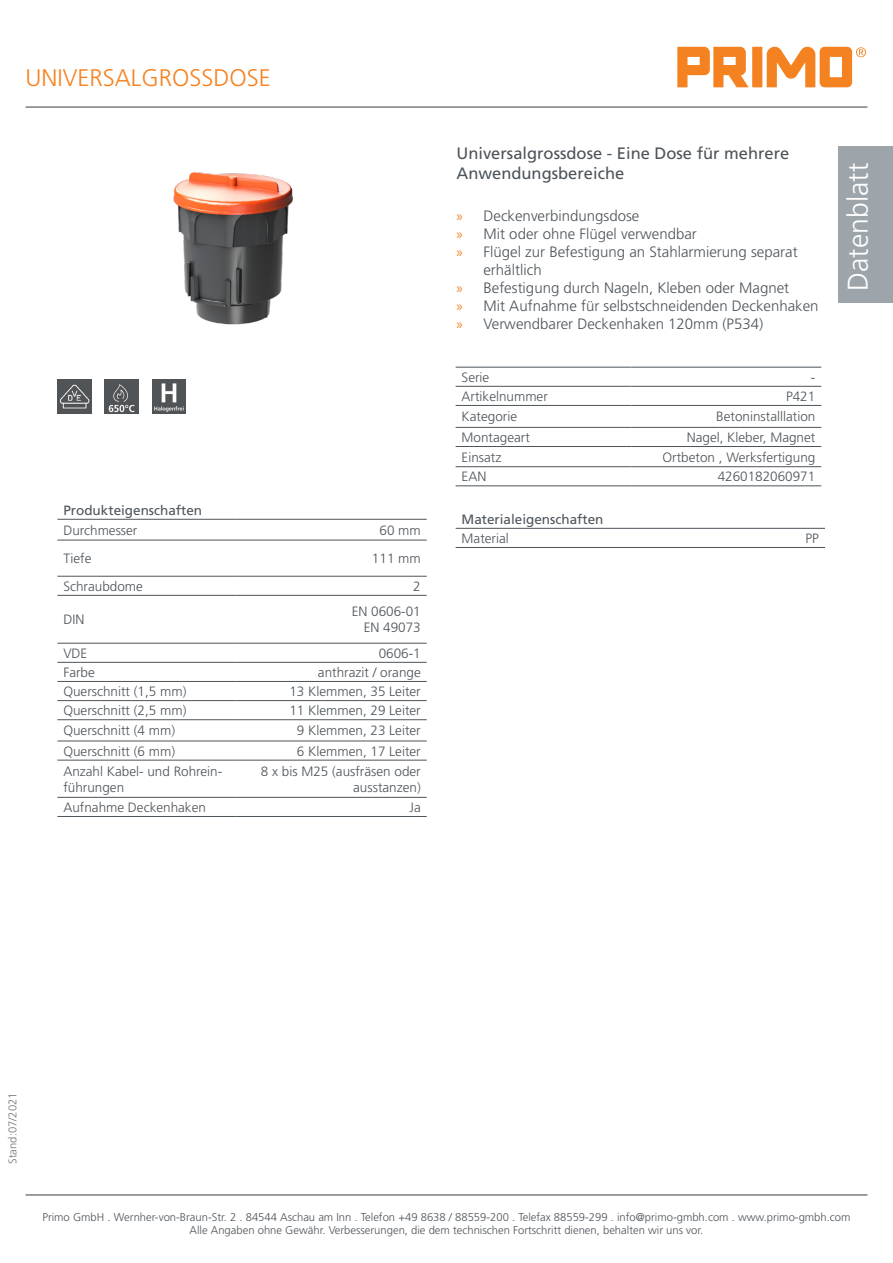
<style>
.page{position:relative;width:893px;height:1263px;background:#fff}
.page>*{position:absolute;margin:0;border:0;box-sizing:border-box;transform-origin:0 0}
.t1{font:300 28.5px "Frutiger LT Pro";color:#fff}
.H1_Produktname{font:300 24px "Frutiger LT Pro";color:#f58220}
.SH_Produkt-Keywords{font:16.5px/19.5px "Frutiger LT Pro";color:#4d545a}
.t2{font:300 15px/18px "Frutiger LT Pro";color:#4d545a}
.Tabellentext_re{font:300 13.5px/16.2px "Frutiger LT Pro";color:#4d545a;text-align:right}
.Tabellentext_li{font:300 13.5px/16.2px "Frutiger LT Pro";color:#4d545a}
.Tabellenüberschrift{font:13.5px "Frutiger LT Pro";color:#4d545a}
.t3{font:300 11.25px/13.5px "Frutiger LT Pro";color:#4d545a;text-align:center}
.Randleiste_li_Stand{font:300 11.25px "Frutiger LT Pro";color:#6e777c}
.s1{font-family:"Myriad Pro";font-weight:400;color:#f58220}
</style>
<div class="page">
<hr style="left:26px;top:106px;width:841px;height:2px;background:#4d545a">
<div style="left:839px;top:147px;width:54px;height:156px;background:#9da5ab"></div>
<hr style="left:26px;top:1194px;width:841px;height:1px;background:#4d545a">
<svg style="left:677px;top:47px;width:189px;height:40px"></svg>
<img style="left:105px;top:379px;width:33px;height:34px">
<img style="left:57px;top:379px;width:34px;height:34px">
<hr style="left:456px;top:528px;width:179px;height:1px;background:#4d545a">
<hr style="left:635px;top:528px;width:190px;height:1px;background:#4d545a">
<hr style="left:456px;top:547px;width:179px;height:1px;background:#4d545a">
<hr style="left:635px;top:547px;width:190px;height:1px;background:#4d545a">
<hr style="left:57px;top:519px;width:180px;height:1px;background:#4d545a">
<hr style="left:237px;top:519px;width:190px;height:1px;background:#4d545a">
<hr style="left:57px;top:540px;width:180px;height:1px;background:#4d545a">
<hr style="left:237px;top:540px;width:190px;height:1px;background:#4d545a">
<hr style="left:57px;top:576px;width:180px;height:1px;background:#4d545a">
<hr style="left:237px;top:576px;width:190px;height:1px;background:#4d545a">
<hr style="left:57px;top:595px;width:180px;height:1px;background:#4d545a">
<hr style="left:237px;top:595px;width:190px;height:1px;background:#4d545a">
<hr style="left:57px;top:643px;width:180px;height:1px;background:#4d545a">
<hr style="left:237px;top:643px;width:190px;height:1px;background:#4d545a">
<hr style="left:57px;top:662px;width:180px;height:1px;background:#4d545a">
<hr style="left:237px;top:662px;width:190px;height:1px;background:#4d545a">
<hr style="left:57px;top:681px;width:180px;height:1px;background:#4d545a">
<hr style="left:237px;top:681px;width:190px;height:1px;background:#4d545a">
<hr style="left:57px;top:700px;width:180px;height:1px;background:#4d545a">
<hr style="left:237px;top:700px;width:190px;height:1px;background:#4d545a">
<hr style="left:57px;top:719px;width:180px;height:1px;background:#4d545a">
<hr style="left:237px;top:719px;width:190px;height:1px;background:#4d545a">
<hr style="left:57px;top:741px;width:180px;height:1px;background:#4d545a">
<hr style="left:237px;top:741px;width:190px;height:1px;background:#4d545a">
<hr style="left:57px;top:760px;width:180px;height:1px;background:#4d545a">
<hr style="left:237px;top:760px;width:190px;height:1px;background:#4d545a">
<hr style="left:57px;top:797px;width:180px;height:1px;background:#4d545a">
<hr style="left:237px;top:797px;width:190px;height:1px;background:#4d545a">
<hr style="left:57px;top:816px;width:180px;height:1px;background:#4d545a">
<hr style="left:237px;top:816px;width:190px;height:1px;background:#4d545a">
<img style="left:173px;top:171px;width:120px;height:154px">
<hr style="left:456px;top:367px;width:176px;height:1px;background:#4d545a">
<hr style="left:632px;top:367px;width:189px;height:1px;background:#4d545a">
<hr style="left:456px;top:386px;width:176px;height:1px;background:#4d545a">
<hr style="left:632px;top:386px;width:189px;height:1px;background:#4d545a">
<hr style="left:456px;top:405px;width:176px;height:1px;background:#4d545a">
<hr style="left:632px;top:405px;width:189px;height:1px;background:#4d545a">
<hr style="left:456px;top:427px;width:176px;height:1px;background:#4d545a">
<hr style="left:632px;top:427px;width:189px;height:1px;background:#4d545a">
<hr style="left:456px;top:446px;width:176px;height:1px;background:#4d545a">
<hr style="left:632px;top:446px;width:189px;height:1px;background:#4d545a">
<hr style="left:456px;top:466px;width:176px;height:1px;background:#4d545a">
<hr style="left:632px;top:466px;width:189px;height:1px;background:#4d545a">
<hr style="left:456px;top:485px;width:176px;height:1px;background:#4d545a">
<hr style="left:632px;top:485px;width:189px;height:1px;background:#4d545a">
<img style="left:152px;top:379px;width:34px;height:34px">
<p class="H1_Produktname" style="left:26px;top:64px;width:247px">UNIVERSALGROSSDOSE</p>
<p class="Tabellenüberschrift" style="left:63px;top:502px;width:140px">Produkteigenschaften</p>
<p class="Tabellentext_li" style="left:63px;top:522px;width:76px">Durchmesser</p>
<p class="Tabellentext_re" style="left:379px;top:522px;width:43px">60 mm</p>
<p class="Tabellentext_li" style="left:63px;top:550px;width:30px">Tiefe</p>
<p class="Tabellentext_re" style="left:372px;top:550px;width:50px">111 mm</p>
<p class="Tabellentext_li" style="left:63px;top:578px;width:81px">Schraubdome</p>
<p class="Tabellentext_re" style="left:413px;top:578px;width:9px">2</p>
<p class="Tabellentext_li" style="left:63px;top:612px;width:23px">DIN</p>
<p class="Tabellentext_re" style="left:352px;top:603px;width:71px">EN 0606-01<br>EN 49073</p>
<p class="Tabellentext_li" style="left:63px;top:645px;width:26px">VDE</p>
<p class="Tabellentext_re" style="left:379px;top:645px;width:44px">0606-1</p>
<p class="Tabellentext_li" style="left:63px;top:664px;width:33px">Farbe</p>
<p class="Tabellentext_re" style="left:318px;top:664px;width:104px">anthrazit / orange</p>
<p class="Tabellentext_li" style="left:63px;top:683px;width:125px">Querschnitt (1,5 mm)</p>
<p class="Tabellentext_re" style="left:289px;top:683px;width:133px">13 Klemmen, 35 Leiter</p>
<p class="Tabellentext_li" style="left:63px;top:702px;width:125px">Querschnitt (2,5 mm)</p>
<p class="Tabellentext_re" style="left:289px;top:702px;width:133px">11 Klemmen, 29 Leiter</p>
<p class="Tabellentext_li" style="left:63px;top:723px;width:113px">Querschnitt (4 mm)</p>
<p class="Tabellentext_re" style="left:297px;top:723px;width:125px">9 Klemmen, 23 Leiter</p>
<p class="Tabellentext_li" style="left:63px;top:743px;width:113px">Querschnitt (6 mm)</p>
<p class="Tabellentext_re" style="left:297px;top:743px;width:125px">6 Klemmen, 17 Leiter</p>
<p class="Tabellentext_li" style="left:63px;top:763px;width:160px">Anzahl Kabel- und Rohrein&shy;führungen</p>
<p class="Tabellentext_re" style="left:261px;top:763px;width:161px">8 x bis M25 (ausfräsen oder ausstanzen)</p>
<p class="Tabellentext_li" style="left:63px;top:799px;width:144px">Aufnahme Deckenhaken</p>
<p class="Tabellentext_re" style="left:409px;top:799px;width:13px">Ja</p>
<p class="SH_Produkt-Keywords" style="left:456px;top:144px;width:334px">Universalgrossdose - Eine Dose für mehrere<br>Anwendungsbereiche</p>
<p class="t2" style="left:456px;top:206px;width:184px"><span class="s1">»</span> Deckenverbindungsdose</p>
<p class="t2" style="left:456px;top:224px;width:242px"><span class="s1">»</span> Mit oder ohne Flügel verwendbar</p>
<p class="t2" style="left:483px;top:242px;width:316px;text-indent:-27px"><span class="s1">»</span> Flügel zur Befestigung an Stahlarmierung separat erhältlich</p>
<p class="t2" style="left:456px;top:278px;width:334px"><span class="s1">»</span> Befestigung durch Nageln, Kleben oder Magnet</p>
<p class="t2" style="left:456px;top:296px;width:364px"><span class="s1">»</span> Mit Aufnahme für selbstschneidenden Deckenhaken</p>
<p class="t2" style="left:456px;top:314px;width:308px"><span class="s1">»</span> Verwendbarer Deckenhaken 120mm (P534)</p>
<p class="Tabellentext_re" style="left:462px;top:369px;width:29px">Serie</p>
<p class="Tabellentext_re" style="left:811px;top:369px;width:6px">-</p>
<p class="Tabellentext_re" style="left:462px;top:388px;width:88px">Artikelnummer</p>
<p class="Tabellentext_re" style="left:786px;top:388px;width:31px">P421</p>
<p class="Tabellentext_re" style="left:462px;top:409px;width:57px">Kategorie</p>
<p class="Tabellentext_re" style="left:716px;top:409px;width:101px">Betoninstalllation</p>
<p class="Tabellentext_re" style="left:462px;top:429px;width:70px">Montageart</p>
<p class="Tabellentext_re" style="left:687px;top:429px;width:130px">Nagel, Kleber, Magnet</p>
<p class="Tabellentext_re" style="left:462px;top:449px;width:41px">Einsatz</p>
<p class="Tabellentext_re" style="left:663px;top:449px;width:154px">Ortbeton , Werksfertigung</p>
<p class="Tabellentext_re" style="left:462px;top:469px;width:26px">EAN</p>
<p class="Tabellentext_re" style="left:718px;top:469px;width:99px">4260182060971</p>
<p class="Tabellenüberschrift" style="left:462px;top:511px;width:143px">Materialeigenschaften</p>
<p class="Tabellentext_li" style="left:462px;top:530px;width:49px">Material</p>
<p class="Tabellentext_re" style="left:805px;top:530px;width:15px">PP</p>
<h1 class="t1" style="left:841px;top:291px;width:130px;rotate:-90deg">Datenblatt</h1>
<p class="Randleiste_li_Stand" style="left:6px;top:1164px;width:73px;rotate:-90deg">Stand:07/2021</p>
<p class="t3" style="left:42px;top:1210px;width:810px">Primo GmbH . Wernher-von-Braun-Str. 2 . 84544 Aschau am Inn . Telefon +49 8638 / 88559-200 . Telefax 88559-299 . info@primo-gmbh.com . www.primo-gmbh.com<br>Alle Angaben ohne Gewähr. Verbesserungen, die dem technischen Fortschritt dienen, behalten wir uns vor.</p>
</div>
